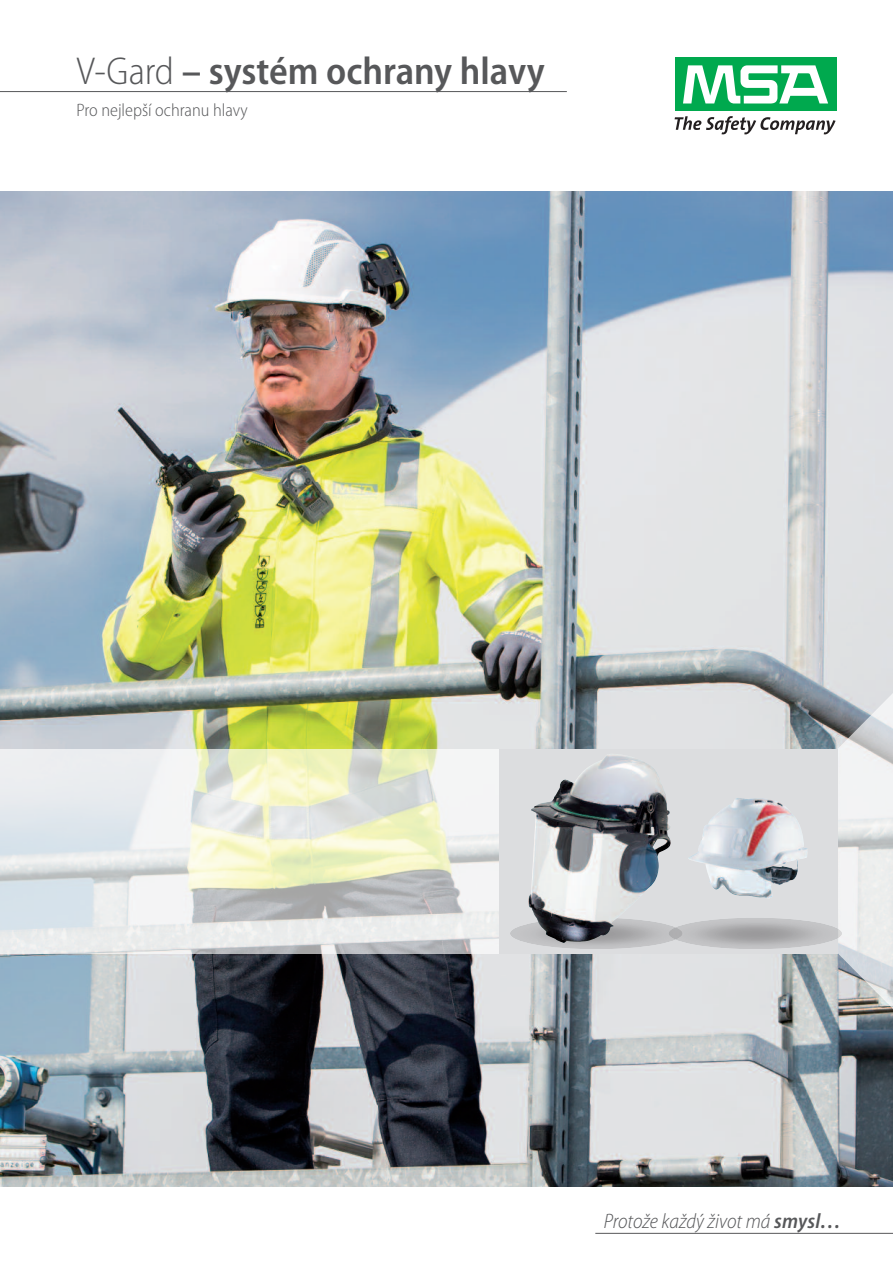
<style>
.page{position:relative;width:893px;height:1263px;background:#fff}
.page>*{position:absolute;margin:0;border:0;box-sizing:border-box;transform-origin:0 0}
.t1{font:600 semi-condensed 39px "Myriad Pro";color:#57585a}
.t2{font:italic 300 semi-condensed 21px "Myriad Pro";letter-spacing:-.005em;color:#57585a}
.t3{font:300 semi-condensed 18px "Myriad Pro";color:#57585a}
.s1{font-weight:300}
.s2{font-weight:600}
</style>
<div class="page">
<div style="left:675px;top:57px;width:161px;height:54px;background:#00a94e"></div>
<svg style="left:683px;top:65px;width:145px;height:39px"></svg>
<svg style="left:675px;top:116px;width:161px;height:18px"></svg>
<img style="left:0;top:191px;width:893px;height:995px">
<div style="left:0;top:749px;width:838px;height:204px;background:#fff;opacity:.65"></div>
<svg style="left:838px;top:681px;width:55px;height:341px"></svg>
<div style="left:499px;top:749px;width:339px;height:204px;background:#dcdddf"></div>
<svg style="left:683px;top:917px;width:159px;height:32px"></svg>
<svg style="left:510px;top:924px;width:173px;height:25px"></svg>
<img style="left:688px;top:798px;width:119px;height:100px">
<img style="left:528px;top:754px;width:143px;height:189px">
<hr style="left:0;top:91px;width:567px;height:1px;background:#57585a">
<hr style="left:595px;top:1233px;width:298px;height:1px;background:#57585a">
<p class="t1" style="left:77px;top:49px;width:470px"><span class="s1">V-Gard</span> – systém ochrany hlavy</p>
<p class="t3" style="left:77px;top:101px;width:173px">Pro nejlepší ochranu hlavy</p>
<p class="t2" style="left:604px;top:1209px;width:239px">Protože každý život má <span class="s2">smysl…</span></p>
</div>
